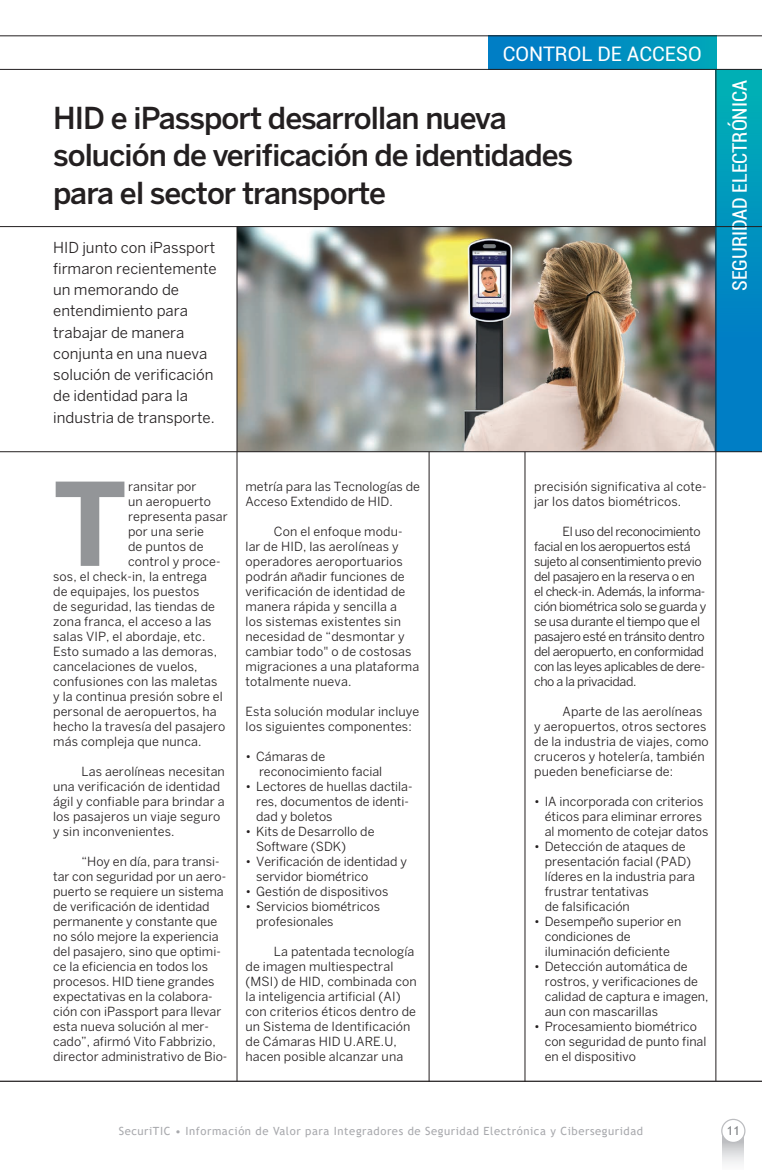
<style>
.page{position:relative;width:762px;height:1170px;background:#fff}
.page>*{position:absolute;margin:0;border:0;box-sizing:border-box;transform-origin:0 0}
.t1{font:700 113.88px "Benton Sans";color:#939598}
.t2{font:500 30px/37.5px "Benton Sans";letter-spacing:-.03em;color:#231f20}
.t3{font:condensed 20px "Roboto";color:#fff}
.t4{font:20px "Roboto";color:#fff}
.t5{font:15px/21.2px "Benton Sans";color:#231f20}
.t6{font:12.5px/15px "Benton Sans";color:#231f20}
.t7{font:12.5px/15px "Benton Sans";letter-spacing:-.03em;color:#231f20}
.t8{font:12.5px "Trebuchet MS";color:#808285}
.t9{font:11.25px "Trebuchet MS";letter-spacing:.05em;color:#a8a9ad}
</style>
<div class="page">
<img style="left:238px;top:227px;width:477px;height:224px">
<div style="left:716px;top:70px;width:46px;height:382px;background:linear-gradient(to bottom,#00aeb6,#0073c9)"></div>
<div style="left:488px;top:36px;width:228px;height:33px;background:linear-gradient(to right,#0076c8,#00a3ba)"></div>
<hr style="left:0;top:69px;width:762px;height:1px;background:#231f20">
<hr style="left:0;top:226px;width:762px;height:1px;background:#231f20">
<hr style="left:0;top:451px;width:762px;height:1px;background:#231f20">
<hr style="left:525px;top:452px;width:1px;height:629px;background:#231f20">
<hr style="left:429px;top:452px;width:1px;height:629px;background:#231f20">
<hr style="left:237px;top:226px;width:1px;height:855px;background:#231f20">
<hr style="left:0;top:36px;width:762px;height:1px;background:#231f20">
<hr style="left:0;top:1080px;width:762px;height:1px;background:#231f20">
<hr style="left:715px;top:70px;width:1px;height:1010px;background:#231f20">
<svg style="left:723px;top:1136px;width:21px;height:28px"></svg>
<div style="left:722px;top:1119px;width:23px;height:23px;background:#fff;border-radius:50%"></div>
<div style="left:721px;top:1118px;width:24px;height:24px;border:1px solid #bcbdc0;border-radius:50%"></div>
<h3 class="t4" style="left:503px;top:39px;width:200px">CONTROL DE ACCESO</h3>
<h2 class="t2" style="left:53px;top:98px;width:522px">HID e iPassport desarrollan nueva solución de verificación de identidades para el sector transporte</h2>
<p class="t5" style="left:53px;top:236px;width:165px">HID junto con iPassport firmaron recientemente un memorando de entendimiento para trabajar de manera conjunta en una nueva solución de verificación de identidad para la industria de transporte.</p>
<h3 class="t3" style="left:726px;top:291px;width:212px;rotate:-90deg">SEGURIDAD ELECTRÓNICA</h3>
<h1 class="t1" style="left:53px;top:456px;width:75px">T</h1>
<p class="t6" style="left:128px;top:478px;width:70px">ransitar por</p>
<p class="t6" style="left:128px;top:493px;width:84px">un aeropuerto</p>
<p class="t6" style="left:128px;top:508px;width:101px">representa pasar</p>
<p class="t6" style="left:128px;top:523px;width:77px">por una serie</p>
<p class="t6" style="left:128px;top:538px;width:77px">de puntos de</p>
<p class="t6" style="left:128px;top:553px;width:94px">control y proce-</p>
<p class="t6" style="left:53px;top:568px;width:155px">sos, el check-in, la entrega</p>
<p class="t6" style="left:53px;top:583px;width:148px">de equipajes, los puestos</p>
<p class="t6" style="left:53px;top:598px;width:163px">de seguridad, las tiendas de</p>
<p class="t6" style="left:53px;top:613px;width:160px">zona franca, el acceso a las</p>
<p class="t6" style="left:53px;top:628px;width:154px">salas VIP, el abordaje, etc.</p>
<p class="t6" style="left:53px;top:643px;width:165px">Esto sumado a las demoras,</p>
<p class="t6" style="left:53px;top:658px;width:146px">cancelaciones de vuelos,</p>
<p class="t6" style="left:53px;top:673px;width:166px">confusiones con las maletas</p>
<p class="t6" style="left:53px;top:688px;width:171px">y la continua presión sobre el</p>
<p class="t6" style="left:53px;top:703px;width:165px">personal de aeropuertos, ha</p>
<p class="t6" style="left:53px;top:718px;width:174px">hecho la travesía del pasajero</p>
<p class="t6" style="left:53px;top:733px;width:150px">más compleja que nunca.</p>
<p class="t6" style="left:53px;top:763px;width:173px;text-indent:28px">Las aerolíneas necesitan una verificación de identidad ágil y confiable para brindar a los pasajeros un viaje seguro y sin inconvenientes.</p>
<p class="t6" style="left:53px;top:853px;width:176px;text-indent:28px">“Hoy en día, para transi&shy;tar con seguridad por un aero&shy;puerto se requiere un sistema de verificación de identidad permanente y constante que no sólo mejore la experiencia del pasajero, sino que optimi&shy;ce la eficiencia en todos los procesos. HID tiene grandes expectativas en la colabora&shy;ción con iPassport para llevar esta nueva solución al mer&shy;cado”, afirmó Vito Fabbrizio, director administrativo de Bio-</p>
<p class="t6" style="left:246px;top:478px;width:176px">metría para las Tecnologías de<br>Acceso Extendido de HID.</p>
<p class="t6" style="left:246px;top:523px;width:175px;text-indent:28px">Con el enfoque modu&shy;lar de HID, las aerolíneas y operadores aeroportuarios podrán añadir funciones de verificación de identidad de manera rápida y sencilla a<br>los sistemas existentes sin necesidad de “desmontar y cambiar todo" o de costosas migraciones a una plataforma totalmente nueva.</p>
<p class="t6" style="left:246px;top:703px;width:175px">Esta solución modular incluye los siguientes componentes:</p>
<p class="t6" style="left:259px;top:748px;width:125px;text-indent:-13px">• Cámaras de reconocimiento facial</p>
<p class="t6" style="left:256px;top:778px;width:158px;text-indent:-11px">• Lectores de huellas dactila&shy;res, documentos de identi&shy;dad y boletos</p>
<p class="t6" style="left:256px;top:823px;width:120px;text-indent:-11px">• Kits de Desarrollo de<br>Software (SDK)</p>
<p class="t6" style="left:256px;top:853px;width:152px;text-indent:-11px">• Verificación de identidad y servidor biométrico</p>
<p class="t6" style="left:246px;top:883px;width:144px">• Gestión de dispositivos</p>
<p class="t6" style="left:256px;top:898px;width:125px;text-indent:-11px">• Servicios biométricos profesionales</p>
<p class="t6" style="left:245px;top:943px;width:173px;text-indent:28px">La patentada tecnología de imagen multiespectral (MSI) de HID, combinada con la inteligencia artificial (AI) con criterios éticos dentro de un Sistema de Identificación de Cámaras HID U.ARE.U, hacen posible alcanzar una</p>
<p class="t6" style="left:534px;top:478px;width:174px">precisión significativa al cote&shy;jar los datos biométricos.</p>
<p class="t7" style="left:534px;top:523px;width:174px;text-indent:28px">El uso del reconocimiento facial en los aeropuertos está sujeto al consentimiento previo del pasajero en la reserva o en el check-in. Además, la informa&shy;ción biométrica solo se guarda y se usa durante el tiempo que el pasajero esté en tránsito dentro del aeropuerto, en conformidad con las leyes aplicables de dere&shy;cho a la privacidad.</p>
<p class="t6" style="left:534px;top:703px;width:176px;text-indent:28px">Aparte de las aerolíneas y aeropuertos, otros sectores de la industria de viajes, como cruceros y hotelería, también pueden beneficiarse de:</p>
<p class="t6" style="left:545px;top:793px;width:165px;text-indent:-11px">• IA incorporada con criterios éticos para eliminar errores al momento de cotejar datos</p>
<p class="t6" style="left:545px;top:838px;width:152px;text-indent:-11px">• Detección de ataques de presentación facial (PAD) líderes en la industria para frustrar tentativas<br>de falsificación</p>
<p class="t6" style="left:545px;top:913px;width:138px;text-indent:-11px">• Desempeño superior en condiciones de iluminación deficiente</p>
<p class="t6" style="left:545px;top:958px;width:165px;text-indent:-11px">• Detección automática de rostros, y verificaciones de calidad de captura e imagen, aun con mascarillas</p>
<p class="t6" style="left:545px;top:1018px;width:163px;text-indent:-11px">• Procesamiento biométrico con seguridad de punto final en el dispositivo</p>
<p class="t9" style="left:119px;top:1123px;width:526px">SecuriTIC • Información de Valor para Integradores de Seguridad Electrónica y Ciberseguridad</p>
<p class="t8" style="left:727px;top:1122px;width:15px">11</p>
</div>
